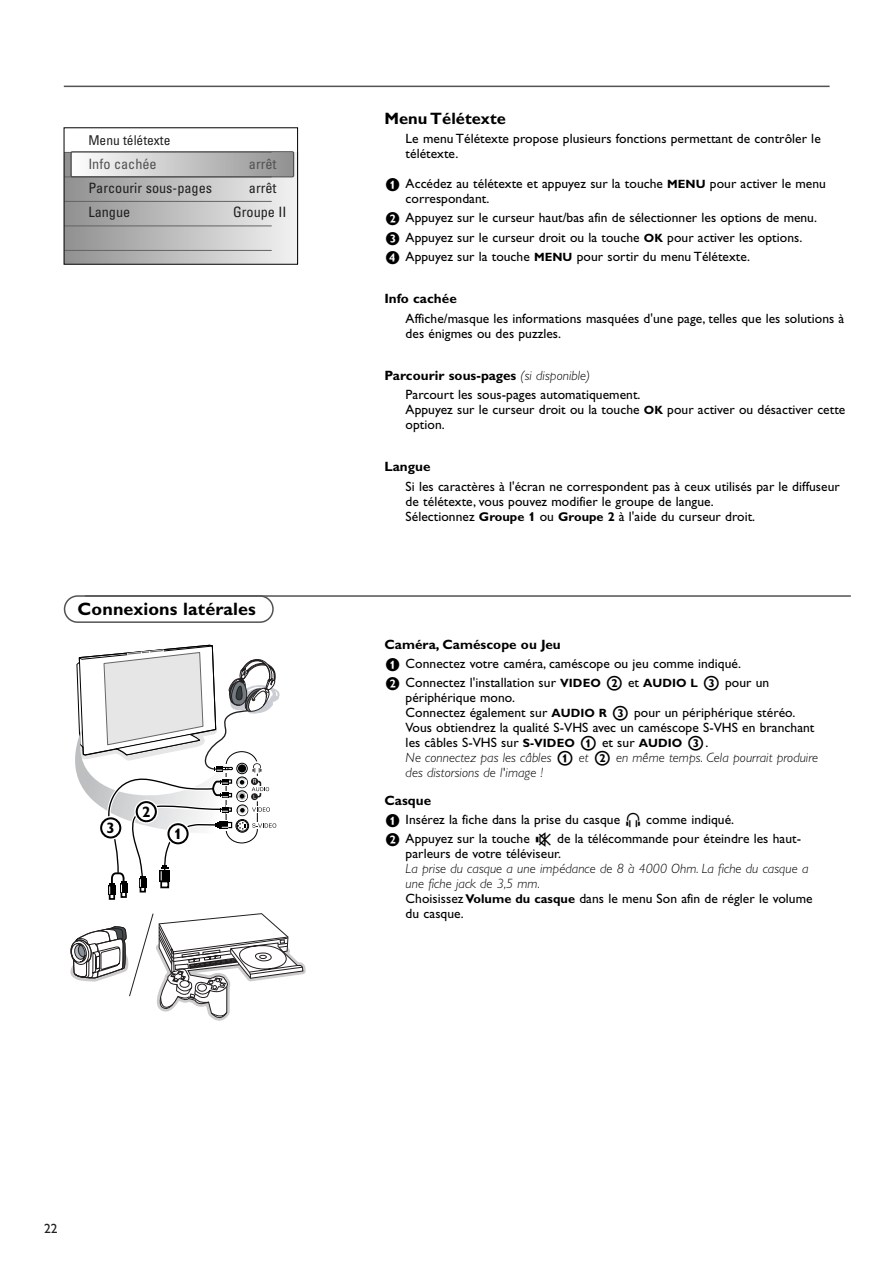
<style>
.page{position:relative;width:893px;height:1263px;background:#fff}
.page>*{position:absolute;margin:0;border:0;box-sizing:border-box;transform-origin:0 0}
.t1{font:700 18px "Gill Alt One";letter-spacing:.005em;color:#000}
.t2{font:700 16.5px "Gill Alt One";letter-spacing:.005em;color:#000}
.t3{font:700 15.15px "Gill Alt One";color:#000}
.t4{font:condensed 14.25px "Univers";color:#202020}
.t5{font:condensed 14.25px "Univers";color:#525252}
.t6{font:13.5px/15px "Gill Alt One";letter-spacing:.005em;color:#000}
.t7{font:italic 300 13.5px/15px "Gill Alt One";letter-spacing:.005em;color:#000}
.t8{font:700 13.5px "Gill Alt One";letter-spacing:.005em;color:#000}
.t9{font:condensed 13.5px "Univers";color:#202020}
.t10{font:13.5px "Gill Alt One";color:#231f20}
.s1{font-family:"Philips Altijd";font-size:12px}
.s2{font-weight:700;font-size:12px}
.s3{font-weight:700}
.s4{font-weight:300;font-style:italic}
.s5{font-weight:700;font-size:12.75px}
.s6{font-family:"Philips Altijd"}
.s7{font-weight:400;font-style:normal}
.s8{font-weight:700;font-style:normal;font-size:12.75px}
</style>
<div class="page">
<hr style="left:64px;top:86px;width:765px;height:1px;background:#525252">
<hr style="left:85px;top:595px;width:765px;height:2px;background:#525252">
<svg style="left:70px;top:913px;width:236px;height:108px"></svg>
<svg style="left:109px;top:896px;width:6px;height:4px"></svg>
<svg style="left:121px;top:896px;width:6px;height:2px"></svg>
<svg style="left:75px;top:644px;width:205px;height:252px"></svg>
<svg style="left:99px;top:816px;width:24px;height:24px"></svg>
<svg style="left:100px;top:817px;width:21px;height:22px"></svg>
<svg style="left:64px;top:595px;width:210px;height:28px"></svg>
<div style="left:64px;top:153px;width:234px;height:111px;background:linear-gradient(to right,#8f8f8f,#efefef)"></div>
<hr style="left:64px;top:152px;width:208px;height:1px;background:#636363">
<hr style="left:64px;top:177px;width:208px;height:1px;background:#636363">
<hr style="left:64px;top:201px;width:208px;height:1px;background:#636363">
<hr style="left:64px;top:226px;width:208px;height:1px;background:#636363">
<hr style="left:64px;top:250px;width:208px;height:1px;background:#636363">
<svg style="left:70px;top:151px;width:224px;height:26px;background:#bbb"></svg>
<p class="t9" style="left:88px;top:136px;width:84px">Menu télétexte</p>
<p class="t5" style="left:88px;top:159px;width:70px">Info cachée</p>
<p class="t5" style="left:249px;top:159px;width:29px">arrêt</p>
<p class="t4" style="left:88px;top:183px;width:125px">Parcourir sous-pages</p>
<p class="t4" style="left:249px;top:183px;width:29px">arrêt</p>
<p class="t4" style="left:88px;top:207px;width:43px">Langue</p>
<p class="t4" style="left:233px;top:207px;width:55px">Groupe II</p>
<h1 class="t1" style="left:78px;top:602px;width:180px">Connexions latérales</h1>
<p class="t3" style="left:107px;top:822px;width:10px">3</p>
<p class="t3" style="left:142px;top:806px;width:10px">2</p>
<p class="t3" style="left:174px;top:828px;width:10px">1</p>
<p class="t2" style="left:384px;top:112px;width:123px">Menu Télétexte</p>
<p class="t6" style="left:405px;top:132px;width:416px">Le menu Télétexte propose plusieurs fonctions permettant de contrôler le télétexte.</p>
<p class="t6" style="left:405px;top:177px;width:421px;text-indent:-21px"><span class="s1">&amp;</span> Accédez au télétexte et appuyez sur la touche <span class="s2">MENU</span> pour activer le menu correspondant.</p>
<p class="t6" style="left:384px;top:209px;width:434px;line-height:19.5px"><span class="s1">é</span> Appuyez sur le curseur haut/bas afin de sélectionner les options de menu. <span class="s1">“</span> Appuyez sur le curseur droit ou la touche <span class="s2">OK</span> pour activer les options. <span class="s1">‘</span> Appuyez sur la touche <span class="s2">MENU</span> pour sortir du menu Télétexte.</p>
<p class="t8" style="left:384px;top:294px;width:74px">Info cachée</p>
<p class="t6" style="left:405px;top:312px;width:440px">Affiche/masque les informations masquées d'une page, telles que les solutions à des énigmes ou des puzzles.</p>
<p class="t6" style="left:405px;top:367px;width:236px;line-height:19.2px;text-indent:-21px"><span class="s3">Parcourir sous-pages</span> <span class="s4">(si disponible)<br></span>Parcourt les sous-pages automatiquement.</p>
<p class="t6" style="left:405px;top:403px;width:441px">Appuyez sur le curseur droit ou la touche <span class="s2">OK</span> pour activer ou désactiver cette option.</p>
<p class="t8" style="left:384px;top:462px;width:48px">Langue</p>
<p class="t6" style="left:405px;top:480px;width:435px">Si les caractères à l'écran ne correspondent pas à ceux utilisés par le diffuseur de télétexte, vous pouvez modifier le groupe de langue.<br>Sélectionnez <span class="s5">Groupe 1</span> ou <span class="s5">Groupe 2</span> à l'aide du curseur droit.</p>
<p class="t6" style="left:384px;top:636px;width:386px;line-height:19.4px"><span class="s3">Caméra, Caméscope ou Jeu<br></span><span class="s1">&amp;</span> Connectez votre caméra, caméscope ou jeu comme indiqué.<br><span class="s1">é</span> Connectez l'installation sur <span class="s2">VIDEO</span> <span class="s6">2</span> et <span class="s2">AUDIO L</span> <span class="s6">3</span> pour un</p>
<p class="t6" style="left:405px;top:692px;width:414px">périphérique mono.<br>Connectez également sur <span class="s2">AUDIO R</span> <span class="s6">3</span> pour un périphérique stéréo.<br>Vous obtiendrez la qualité S-VHS avec un caméscope S-VHS en branchant les câbles S-VHS sur <span class="s2">S-VIDEO</span> <span class="s6">1</span> et sur <span class="s2">AUDIO</span> <span class="s6">3</span>.<br><span class="s4">Ne connectez pas les câbles</span> <span class="s6">1</span> <span class="s4">et</span> <span class="s6">2</span> <span class="s4">en même temps. Cela pourrait produire des distorsions de l'image !</span></p>
<p class="t6" style="left:384px;top:792px;width:418px;line-height:19.4px"><span class="s3">Casque<br></span><span class="s1">&amp;</span> Insérez la fiche dans la prise du casque <span class="s6">L</span> comme indiqué.<br><span class="s1">é</span> Appuyez sur la touche <span class="s6">¬</span> de la télécommande pour éteindre les haut-</p>
<p class="t6" style="left:405px;top:848px;width:157px">parleurs de votre téléviseur.</p>
<p class="t7" style="left:405px;top:863px;width:408px">La prise du casque a une impédance de 8 à 4000 Ohm. La fiche du casque a une fiche jack de 3,5 mm.<br><span class="s7">Choisissez</span> <span class="s8">Volume du casque</span> <span class="s7">dans le menu Son afin de régler le volume du casque.</span></p>
<p class="t10" style="left:44px;top:1223px;width:15px">22</p>
</div>
